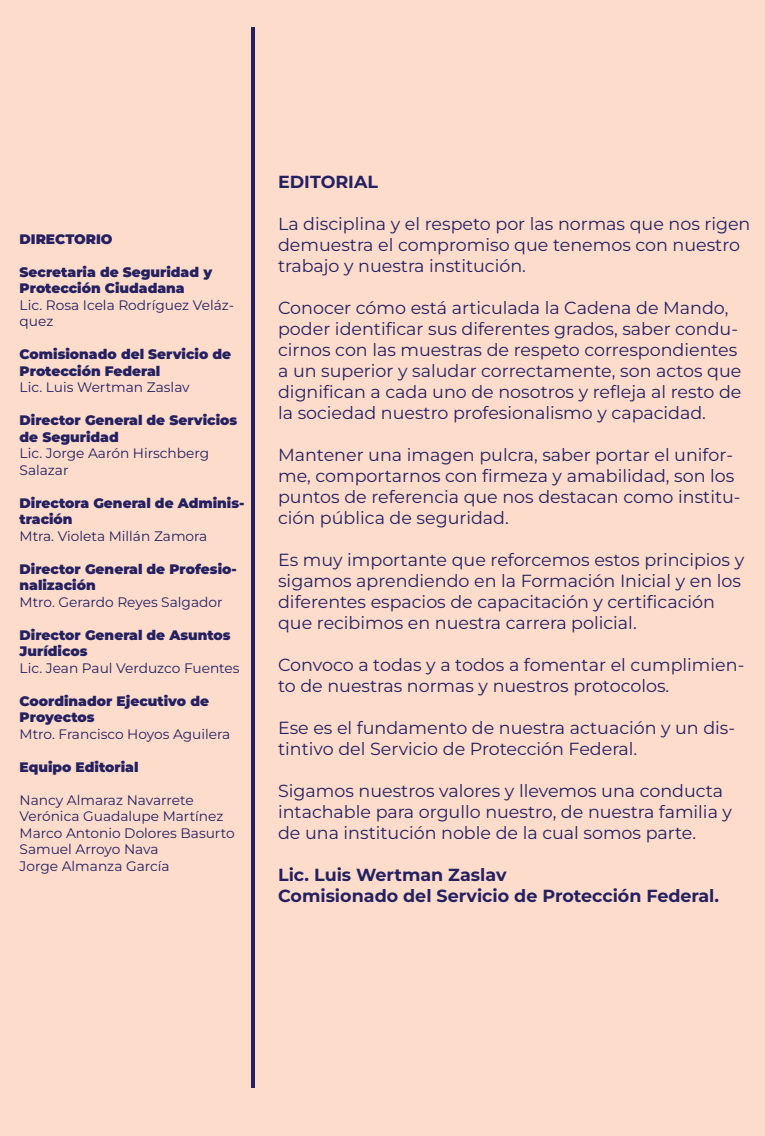
<style>
.page{position:relative;width:765px;height:1136px;background:#fff}
.page>*{position:absolute;margin:0;border:0;box-sizing:border-box;transform-origin:0 0}
.t1{font:17.5px/21px "Montserrat";color:#252161}
.t2{font:700 17.5px/21px "Montserrat";color:#252161}
.t3{font:13.75px/16.5px "Montserrat";color:#252161}
.t4{font:900 13.75px/16.5px "Montserrat";color:#252161}
</style>
<div class="page">
<div style="left:0;top:0;width:765px;height:1135px;background:#fddccc"></div>
<hr style="left:252px;top:27px;width:3px;height:1061px;background:#252161">
<p class="t4" style="left:20px;top:230px;width:95px">DIRECTORIO</p>
<p class="t4" style="left:20px;top:263px;width:194px">Secretaria de Seguridad y<br>Protección Ciudadana</p>
<p class="t3" style="left:20px;top:296px;width:216px">Lic. Rosa Icela Rodríguez Veláz&shy;quez</p>
<p class="t4" style="left:20px;top:346px;width:213px">Comisionado del Servicio de<br>Protección Federal</p>
<p class="t3" style="left:20px;top:379px;width:172px">Lic. Luis Wertman Zaslav</p>
<p class="t4" style="left:20px;top:412px;width:219px">Director General de Servicios de Seguridad</p>
<p class="t3" style="left:20px;top:445px;width:191px">Lic. Jorge Aarón Hirschberg<br>Salazar</p>
<p class="t4" style="left:20px;top:494px;width:226px">Directora General de Adminis&shy;tración</p>
<p class="t3" style="left:20px;top:527px;width:189px">Mtra. Violeta Millán Zamora</p>
<p class="t4" style="left:20px;top:560px;width:219px">Director General de Profesio&shy;nalización</p>
<p class="t3" style="left:20px;top:593px;width:205px">Mtro. Gerardo Reyes Salgador</p>
<p class="t4" style="left:20px;top:626px;width:213px">Director General de Asuntos<br>Jurídicos</p>
<p class="t3" style="left:20px;top:659px;width:222px">Lic. Jean Paul Verduzco Fuentes</p>
<p class="t4" style="left:20px;top:692px;width:191px">Coordinador Ejecutivo de<br>Proyectos</p>
<p class="t3" style="left:20px;top:725px;width:212px">Mtro. Francisco Hoyos Aguilera</p>
<p class="t4" style="left:20px;top:758px;width:120px">Equipo Editorial</p>
<p class="t3" style="left:20px;top:791px;width:217px">Nancy Almaraz Navarrete<br>Verónica Guadalupe Martínez<br>Marco Antonio Dolores Basurto<br>Samuel Arroyo Nava<br>Jorge Almanza García</p>
<p class="t2" style="left:278px;top:171px;width:101px">EDITORIAL</p>
<p class="t1" style="left:278px;top:213px;width:474px">La disciplina y el respeto por las normas que nos rigen demuestra el compromiso que tenemos con nuestro trabajo y nuestra institución.</p>
<p class="t1" style="left:278px;top:297px;width:465px">Conocer cómo está articulada la Cadena de Mando, poder identificar sus diferentes grados, saber condu&shy;cirnos con las muestras de respeto correspondientes a un superior y saludar correctamente, son actos que dignifican a cada uno de nosotros y refleja al resto de la sociedad nuestro profesionalismo y capacidad.</p>
<p class="t1" style="left:278px;top:444px;width:464px">Mantener una imagen pulcra, saber portar el unifor&shy;me, comportarnos con firmeza y amabilidad, son los puntos de referencia que nos destacan como institu&shy;ción pública de seguridad.</p>
<p class="t1" style="left:278px;top:549px;width:468px">Es muy importante que reforcemos estos principios y sigamos aprendiendo en la Formación Inicial y en los diferentes espacios de capacitación y certificación que recibimos en nuestra carrera policial.</p>
<p class="t1" style="left:278px;top:654px;width:468px">Convoco a todas y a todos a fomentar el cumplimien&shy;to de nuestras normas y nuestros protocolos.</p>
<p class="t1" style="left:278px;top:717px;width:459px">Ese es el fundamento de nuestra actuación y un dis&shy;tintivo del Servicio de Protección Federal.</p>
<p class="t1" style="left:278px;top:780px;width:455px">Sigamos nuestros valores y llevemos una conducta intachable para orgullo nuestro, de nuestra familia y de una institución noble de la cual somos parte.</p>
<p class="t2" style="left:278px;top:864px;width:443px">Lic. Luis Wertman Zaslav<br>Comisionado del Servicio de Protección Federal.</p>
</div>
